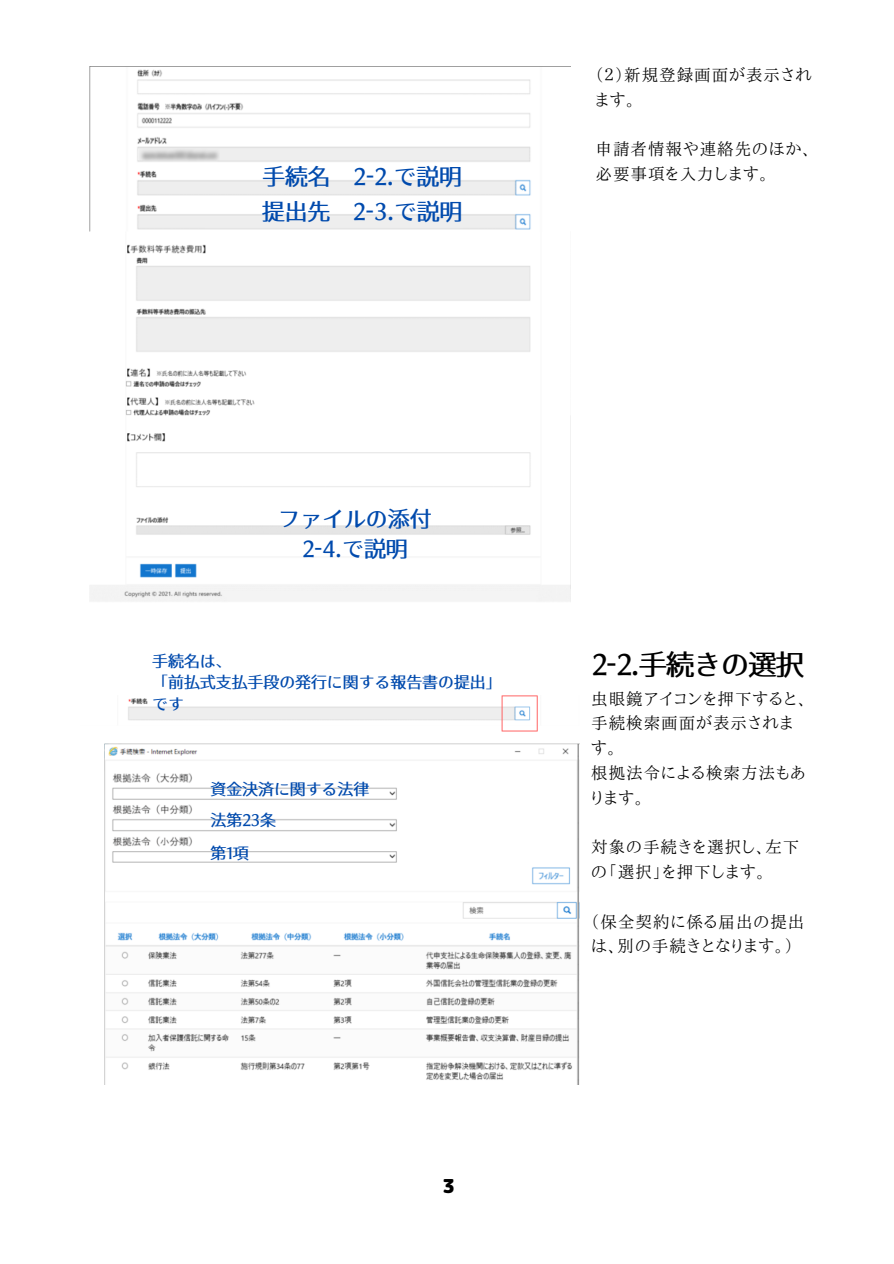
<style>
.page{position:relative;width:894px;height:1264px;background:#fff}
.page>*{position:absolute;margin:0;border:0;box-sizing:border-box;transform-origin:0 0}
.t1{font:28.2px "ttf Gen Ei Late Min Medium";letter-spacing:-.025em;color:#000}
.t2{font:22.8px "ttf Gen Ei Late Min Medium";color:#004aad}
.t3{font:22.65px "ttf Gen Ei Late Min Medium";color:#004aad}
.t4{font:21.9px "ttf Gen Ei Late Min Medium";color:#004aad}
.t5{font:19.2px "rounded mplus 1 p black";color:#000}
.t6{font:16.5px/24.8px "Aozora Mincho";letter-spacing:.06em;color:#000}
.t7{font:15.9px "ttf Gen Ei Late Min Medium";color:#004aad}
</style>
<div class="page">
<img style="left:89px;top:67px;width:481px;height:535px">
<img style="left:104px;top:695px;width:475px;height:389px">
<svg style="left:501px;top:695px;width:36px;height:36px"></svg>
<p class="t6" style="left:595px;top:62px;width:218px">（２）新規登録画面が表示されます。</p>
<p class="t6" style="left:595px;top:137px;width:217px">申請者情報や連絡先のほか、</p>
<p class="t3" style="left:262px;top:165px;width:200px">手続名 2-2.で説明</p>
<p class="t6" style="left:595px;top:161px;width:174px">必要事項を入力します。</p>
<p class="t2" style="left:262px;top:200px;width:202px">提出先 2-3.で説明</p>
<p class="t4" style="left:278px;top:507px;width:155px">ファイルの添付</p>
<p class="t4" style="left:302px;top:537px;width:107px">2-4.で説明</p>
<p class="t7" style="left:152px;top:653px;width:81px">手続名は、</p>
<p class="t7" style="left:152px;top:674px;width:351px">「前払式支払手段の発行に関する報告書の提出」</p>
<p class="t7" style="left:152px;top:695px;width:33px">です</p>
<p class="t7" style="left:210px;top:781px;width:160px">資金決済に関する法律</p>
<p class="t7" style="left:210px;top:812px;width:67px">法第23条</p>
<p class="t7" style="left:210px;top:845px;width:40px">第1項</p>
<p class="t5" style="left:442px;top:1172px;width:14px">3</p>
<p class="t1" style="left:591px;top:650px;width:214px">2-2.手続きの選択</p>
<p class="t6" style="left:591px;top:686px;width:216px">虫眼鏡アイコンを押下すると、手続検索画面が表示されます。</p>
<p class="t6" style="left:591px;top:760px;width:215px">根拠法令による検索方法もあります。</p>
<p class="t6" style="left:591px;top:834px;width:210px">対象の手続きを選択し、左下の「選択」を押下します。</p>
<p class="t6" style="left:591px;top:909px;width:215px">（保全契約に係る届出の提出は、別の手続きとなります。）</p>
</div>
